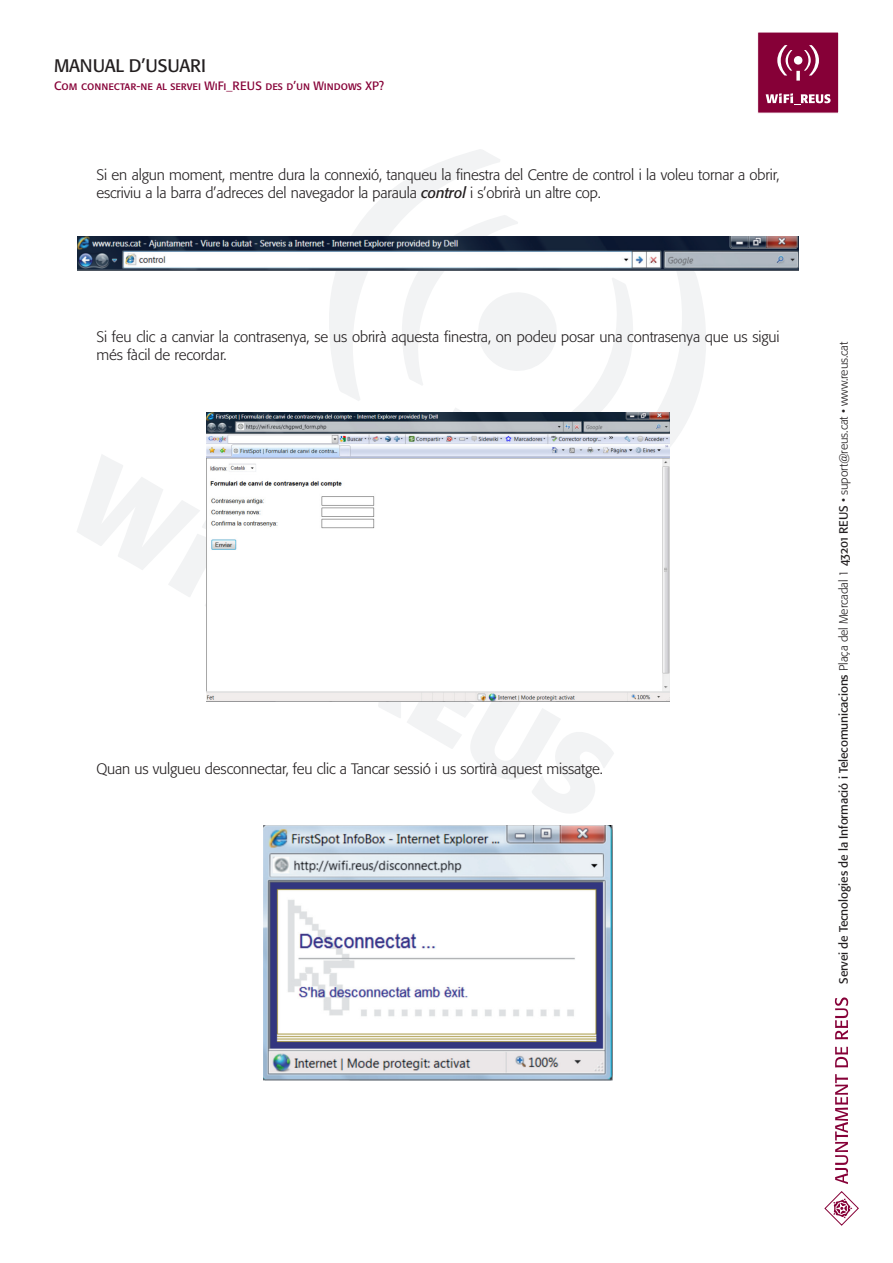
<style>
.page{position:relative;width:893px;height:1263px;background:#fff}
.page>*{position:absolute;margin:0;border:0;box-sizing:border-box;transform-origin:0 0}
.t1{font:18px "Formata";letter-spacing:-.01em;color:#231f20}
.t2{font:300 15px/18px "Formata";letter-spacing:-.01em;color:#231f20}
.t3{font:12px "Formata";letter-spacing:-.01em;color:#231f20}
.t4{font:12px "Formata Regular SC";color:#860037}
.s1{font-weight:400;font-style:italic}
.s2{font-weight:300}
.s3{font-family:"Formata Regular SC"}
</style>
<div class="page">
<svg style="left:77px;top:149px;width:631px;height:664px"></svg>
<div style="left:757px;top:32px;width:82px;height:81px;background:#860037;border:1px solid #fff"></div>
<svg style="left:766px;top:93px;width:65px;height:12px"></svg>
<svg style="left:777px;top:45px;width:15px;height:31px"></svg>
<svg style="left:804px;top:45px;width:15px;height:31px"></svg>
<div style="left:794px;top:56px;width:8px;height:9px;background:#fff;border-radius:50%"></div>
<svg style="left:796px;top:71px;width:4px;height:10px"></svg>
<img style="left:77px;top:237px;width:722px;height:33px">
<img style="left:207px;top:412px;width:462px;height:289px">
<img style="left:264px;top:825px;width:348px;height:255px">
<svg style="left:835px;top:1074px;width:13px;height:110px"></svg>
<svg style="left:835px;top:1047px;width:13px;height:20px"></svg>
<svg style="left:835px;top:997px;width:13px;height:42px"></svg>
<svg style="left:824px;top:1191px;width:35px;height:35px"></svg>
<p class="t1" style="left:54px;top:55px;width:154px">MANUAL D’USUARI</p>
<p class="t4" style="left:54px;top:78px;width:332px">Com connectar-ne al servei WiFi_REUS des d’un Windows XP?</p>
<p class="t2" style="left:96px;top:166px;width:685px">Si en algun moment, mentre dura la connexió, tanqueu la finestra del Centre de control i la voleu tornar a obrir, escriviu a la barra d’adreces del navegador la paraula <span class="s1">control</span> i s’obrirà un altre cop.</p>
<p class="t2" style="left:96px;top:328px;width:685px">Si feu clic a canviar la contrasenya, se us obrirà aquesta finestra, on podeu posar una contrasenya que us sigui més fàcil de recordar.</p>
<p class="t2" style="left:96px;top:760px;width:508px">Quan us vulgueu desconnectar, feu clic a Tancar sessió i us sortirà aquest missatge.</p>
<p class="t3" style="left:836px;top:983px;width:643px;rotate:-90deg">Servei de Tecnologies de la Informació i Telecomunicacions <span class="s2">Plaça del Mercadal 1</span> <span class="s3">43201 REUS</span> <span class="s2">• suport@reus.cat • www.reus.cat</span></p>
</div>
